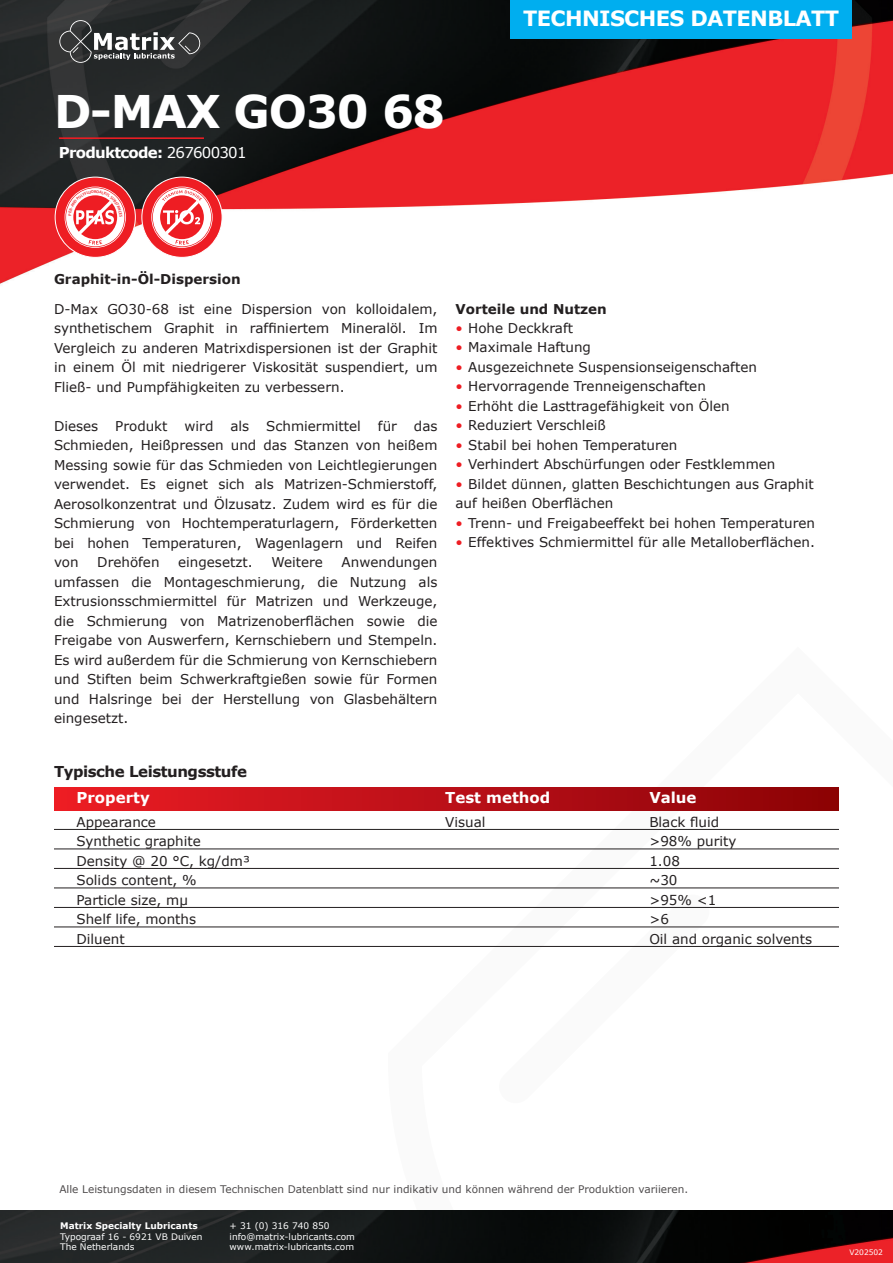
<style>
.page{position:relative;width:893px;height:1263px;background:#fff}
.page>*{position:absolute;margin:0;border:0;box-sizing:border-box;transform-origin:0 0}
.t1{font:700 45px "Verdana";letter-spacing:-.025em;color:#fff}
.t2{font:700 21px "Verdana";letter-spacing:-.03em;color:#fff}
.t3{font:700 15px "Verdana";color:#fff}
.t4{font:700 15px "Verdana";letter-spacing:-.03em;color:#231f20}
.t5{font:700 15px "Verdana";letter-spacing:-.05em;color:#fff}
.t6{font:13.5px/19.5px "Verdana";color:#231f20;text-align:justify}
.t7{font:700 13.5px "Verdana";color:#231f20}
.t8{font:10.5px "Verdana";color:#231f20}
.t9{font:9px/10.5px "Verdana";color:#fff}
.t10{font:700 9px "Verdana";color:#fff}
.t11{font:7.5px "Verdana";color:#fff}
.s1{font-weight:400}
.s2{color:#ee1d23}
</style>
<div class="page">
<img style="left:0;top:0;width:893px;height:284px">
<svg style="left:388px;top:810px;width:505px;height:401px"></svg>
<div style="left:510px;top:0;width:342px;height:38px;background:#00aeef"></div>
<svg style="left:59px;top:20px;width:141px;height:43px;background:#4f5152"></svg>
<img style="left:0;top:1211px;width:893px;height:52px">
<div style="left:54px;top:787px;width:785px;height:23px;background:linear-gradient(to right,#ec1d26,#8a0207)"></div>
<hr style="left:54px;top:829px;width:785px;height:1px;background:#231f20">
<hr style="left:54px;top:849px;width:785px;height:1px;background:#231f20">
<hr style="left:54px;top:868px;width:785px;height:1px;background:#231f20">
<hr style="left:54px;top:888px;width:785px;height:1px;background:#231f20">
<hr style="left:54px;top:907px;width:785px;height:1px;background:#231f20">
<hr style="left:54px;top:927px;width:785px;height:1px;background:#231f20">
<hr style="left:54px;top:946px;width:785px;height:1px;background:#231f20">
<hr style="left:59px;top:137px;width:145px;height:2px;background:#ee1d23">
<svg style="left:55px;top:177px;width:168px;height:81px"></svg>
<h1 class="t1" style="left:54px;top:83px;width:392px">D-MAX GO30 68</h1>
<p class="t5" style="left:59px;top:143px;width:189px">Produktcode: <span class="s1">267600301</span></p>
<h2 class="t2" style="left:523px;top:5px;width:318px">TECHNISCHES DATENBLATT</h2>
<p class="t7" style="left:54px;top:270px;width:188px">Graphit-in-Öl-Dispersion</p>
<p class="t6" style="left:54px;top:299px;width:385px">D-Max GO30-68 ist eine Dispersion von kolloidalem, synthetischem Graphit in raffiniertem Mineralöl. Im Vergleich zu anderen Matrixdispersionen ist der Graphit in einem Öl mit niedrigerer Viskosität suspendiert, um Fließ- und Pumpfähigkeiten zu verbessern.</p>
<p class="t6" style="left:54px;top:416px;width:46px">Dieses</p>
<p class="t6" style="left:115px;top:416px;width:54px">Produkt</p>
<p class="t6" style="left:185px;top:416px;width:30px">wird</p>
<p class="t6" style="left:230px;top:416px;width:20px">als</p>
<p class="t6" style="left:266px;top:416px;width:96px">Schmiermittel</p>
<p class="t6" style="left:378px;top:416px;width:21px">für</p>
<p class="t6" style="left:54px;top:416px;width:385px;text-indent:360px">das Schmieden, Heißpressen und das Stanzen von heißem Messing sowie für das Schmieden von Leichtlegierungen verwendet. Es eignet sich als Matrizen-Schmierstoff, Aerosolkonzentrat und Ölzusatz. Zudem wird es für die Schmierung von Hochtemperaturlagern, Förderketten bei hohen Temperaturen, Wagenlagern und Reifen von</p>
<p class="t6" style="left:97px;top:553px;width:64px">Drehöfen</p>
<p class="t6" style="left:178px;top:553px;width:76px">eingesetzt.</p>
<p class="t6" style="left:271px;top:553px;width:53px">Weitere</p>
<p class="t6" style="left:54px;top:553px;width:385px;text-indent:288px">Anwendungen umfassen die Montageschmierung, die Nutzung als Extrusionsschmiermittel für Matrizen und Werkzeuge, die Schmierung von Matrizenoberflächen sowie die Freigabe von Auswerfern, Kernschiebern und Stempeln.<br>Es wird außerdem für die Schmierung von Kernschiebern und Stiften beim Schwerkraftgießen sowie für Formen und Halsringe bei der Herstellung von Glasbehältern eingesetzt.</p>
<p class="t7" style="left:455px;top:300px;width:153px">Vorteile und Nutzen</p>
<p class="t6" style="left:455px;top:318px;width:119px"><span class="s2">•</span> Hohe Deckkraft</p>
<p class="t6" style="left:455px;top:338px;width:137px"><span class="s2">•</span> Maximale Haftung</p>
<p class="t6" style="left:455px;top:357px;width:303px"><span class="s2">•</span> Ausgezeichnete Suspensionseigenschaften</p>
<p class="t6" style="left:455px;top:377px;width:252px"><span class="s2">•</span> Hervorragende Trenneigenschaften</p>
<p class="t6" style="left:455px;top:396px;width:276px"><span class="s2">•</span> Erhöht die Lasttragefähigkeit von Ölen</p>
<p class="t6" style="left:455px;top:416px;width:152px"><span class="s2">•</span> Reduziert Verschleiß</p>
<p class="t6" style="left:455px;top:435px;width:223px"><span class="s2">•</span> Stabil bei hohen Temperaturen</p>
<p class="t6" style="left:455px;top:455px;width:321px"><span class="s2">•</span> Verhindert Abschürfungen oder Festklemmen</p>
<p class="t6" style="left:455px;top:474px;width:360px"><span class="s2">•</span> Bildet dünnen, glatten Beschichtungen aus Graphit auf heißen Oberflächen</p>
<p class="t6" style="left:455px;top:513px;width:361px"><span class="s2">•</span> Trenn- und Freigabeeffekt bei hohen Temperaturen</p>
<p class="t6" style="left:455px;top:533px;width:361px"><span class="s2">•</span> Effektives Schmiermittel für alle Metalloberflächen.</p>
<p class="t4" style="left:54px;top:762px;width:195px">Typische Leistungsstufe</p>
<p class="t3" style="left:76px;top:788px;width:75px">Property</p>
<p class="t3" style="left:445px;top:788px;width:107px">Test method</p>
<p class="t3" style="left:649px;top:788px;width:49px">Value</p>
<p class="t6" style="left:76px;top:812px;width:81px">Appearance</p>
<p class="t6" style="left:445px;top:812px;width:42px">Visual</p>
<p class="t6" style="left:649px;top:812px;width:71px">Black fluid</p>
<p class="t6" style="left:76px;top:832px;width:126px">Synthetic graphite</p>
<p class="t6" style="left:649px;top:832px;width:89px">&gt;98% purity</p>
<p class="t6" style="left:76px;top:851px;width:175px">Density @ 20 °C, kg/dm³</p>
<p class="t6" style="left:649px;top:851px;width:32px">1.08</p>
<p class="t6" style="left:76px;top:871px;width:122px">Solids content, %</p>
<p class="t6" style="left:649px;top:871px;width:30px">~30</p>
<p class="t6" style="left:76px;top:890px;width:113px">Particle size, mµ</p>
<p class="t6" style="left:649px;top:890px;width:69px">&gt;95% &lt;1</p>
<p class="t6" style="left:76px;top:910px;width:121px">Shelf life, months</p>
<p class="t6" style="left:649px;top:910px;width:21px">&gt;6</p>
<p class="t6" style="left:76px;top:929px;width:50px">Diluent</p>
<p class="t6" style="left:649px;top:929px;width:164px">Oil and organic solvents</p>
<p class="t8" style="left:59px;top:1183px;width:630px">Alle Leistungsdaten in diesem Technischen Datenblatt sind nur indikativ und können während der Produktion variieren.</p>
<p class="t10" style="left:60px;top:1220px;width:139px">Matrix Specialty Lubricants</p>
<p class="t9" style="left:60px;top:1231px;width:144px">Typograaf 16 - 6921 VB Duiven<br>The Netherlands</p>
<p class="t9" style="left:230px;top:1221px;width:127px">+ 31 (0) 316 740 850 info@matrix-lubricants.com www.matrix-lubricants.com</p>
<p class="t11" style="left:849px;top:1247px;width:35px">V202502</p>
</div>
